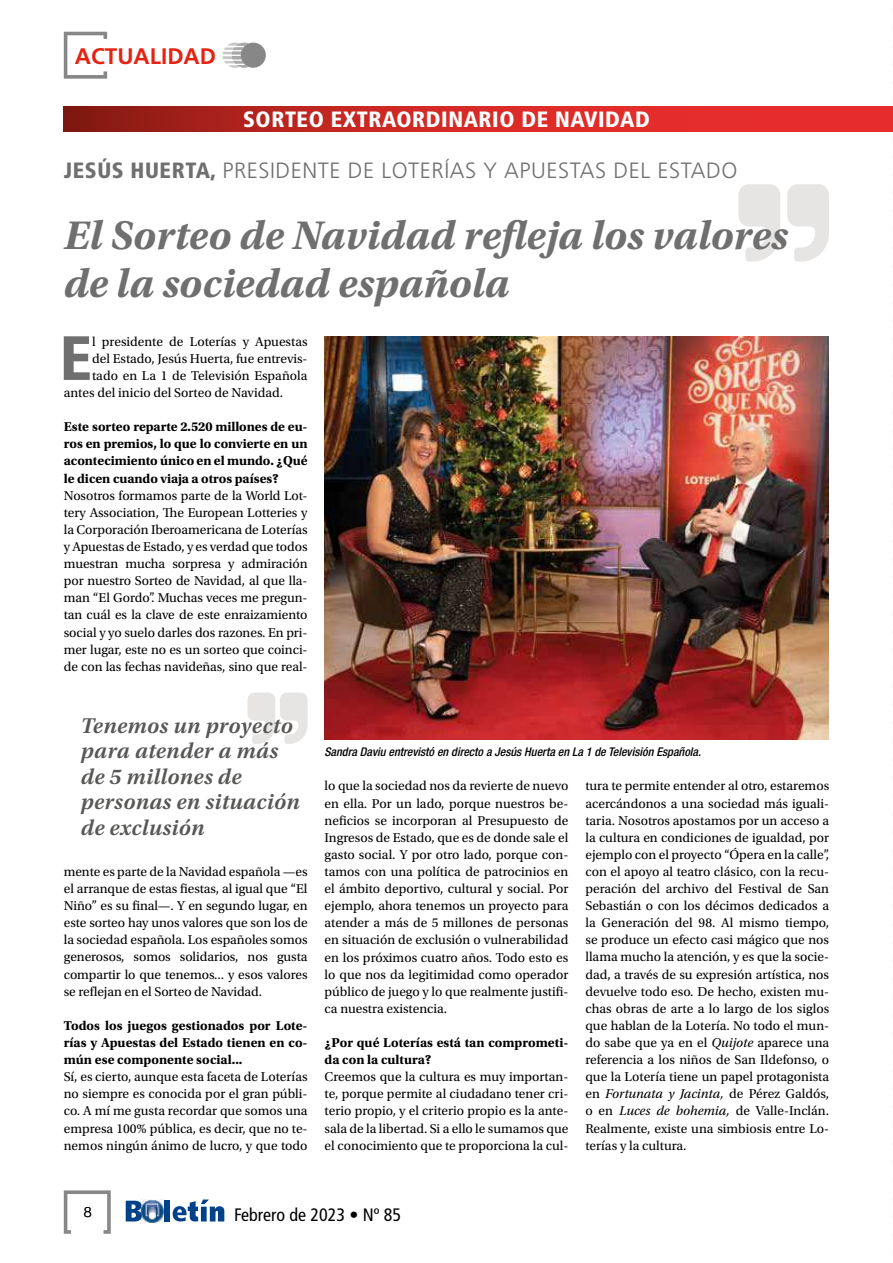
<style>
.page{position:relative;width:893px;height:1263px;background:#fff}
.page>*{position:absolute;margin:0;border:0;box-sizing:border-box;transform-origin:0 0}
.t1{font:900 condensed 62.55px "Frutiger LT Std";color:#706f6f}
.t2{font:italic 700 42px/48.4px "Utopia Std";color:#706f6f}
.t3{font:italic 600 22.5px/25.5px "Utopia Std";letter-spacing:.015em;color:#575756}
.t4{font:700 22.5px "Frutiger LT Std";color:#e42313}
.t5{font:300 22.2px "Frutiger LT Std";letter-spacing:.025em;color:#706f6f}
.t6{font:900 condensed 22.2px "Frutiger LT Std";letter-spacing:.025em;color:#fff}
.t7{font:condensed 18px "Frutiger LT Std";color:#000}
.t8{font:300 14.25px "Helvetica Neue LT Std";color:#000}
.t9{font:13.5px/17.1px "Utopia Std";color:#000;text-align:justify}
.t10{font:700 13.5px/17.1px "Utopia Std";color:#000;text-align:justify}
.t11{font:italic 500 condensed 12px "Helvetica Neue LT Std";color:#000}
.s1{font-weight:900;font-stretch:condensed}
.s2{font-style:italic}
</style>
<div class="page">
<svg style="left:64px;top:32px;width:43px;height:47px"></svg>
<svg style="left:223px;top:43px;width:26px;height:25px"></svg>
<div style="left:241px;top:43px;width:25px;height:25px;background:#878787;border-radius:50%"></div>
<svg style="left:64px;top:106px;width:829px;height:26px;background:#ca2723"></svg>
<svg style="left:738px;top:184px;width:91px;height:78px"></svg>
<img style="left:324px;top:336px;width:505px;height:403px">
<svg style="left:248px;top:693px;width:60px;height:51px"></svg>
<svg style="left:126px;top:1201px;width:15px;height:20px"></svg>
<div style="left:164px;top:1200px;width:6px;height:21px;background:#004289"></div>
<svg style="left:173px;top:1199px;width:51px;height:22px"></svg>
<img style="left:141px;top:1199px;width:23px;height:24px">
<svg style="left:64px;top:1190px;width:47px;height:44px"></svg>
<h3 class="t4" style="left:75px;top:43px;width:143px">ACTUALIDAD</h3>
<h3 class="t6" style="left:243px;top:106px;width:408px">SORTEO EXTRAORDINARIO DE NAVIDAD</h3>
<h3 class="t5" style="left:64px;top:158px;width:675px"><span class="s1">JESÚS HUERTA,</span> PRESIDENTE DE LOTERÍAS Y APUESTAS DEL ESTADO</h3>
<h2 class="t2" style="left:64px;top:211px;width:725px">El Sorteo de Navidad refleja los valores de la sociedad española</h2>
<h1 class="t1" style="left:60px;top:321px;width:34px">E</h1>
<p class="t9" style="left:92px;top:333px;width:217px">l presidente de Loterías y Apuestas</p>
<p class="t9" style="left:92px;top:350px;width:217px">del Estado, Jesús Huerta, fue entrevis-</p>
<p class="t9" style="left:92px;top:367px;width:217px">tado en La 1 de Televisión Española</p>
<p class="t9" style="left:64px;top:384px;width:221px">antes del inicio del Sorteo de Navidad.</p>
<p class="t10" style="left:64px;top:418px;width:245px">Este sorteo reparte 2.520 millones de eu&shy;ros en premios, lo que lo convierte en un acontecimiento único en el mundo. ¿Qué le dicen cuando viaja a otros países?</p>
<p class="t9" style="left:64px;top:487px;width:245px">Nosotros formamos parte de la World Lot&shy;tery Association, The European Lotteries y la Corporación Iberoamericana de Loterías y Apuestas de Estado, y es verdad que todos muestran mucha sorpresa y admiración por nuestro Sorteo de Navidad, al que lla&shy;man “El Gordo”. Muchas veces me pregun&shy;tan cuál es la clave de este enraizamiento social y yo suelo darles dos razones. En pri&shy;mer lugar, este no es un sorteo que coinci&shy;de con las fechas navideñas, sino que real-</p>
<h3 class="t3" style="left:81px;top:713px;width:221px">Tenemos un proyecto para atender a más de 5 millones de personas en situación de exclusión</h3>
<p class="t9" style="left:64px;top:863px;width:245px">mente es parte de la Navidad española —es el arranque de estas fiestas, al igual que “El Niño” es su final—. Y en segundo lugar, en este sorteo hay unos valores que son los de la sociedad española. Los españoles somos generosos, somos solidarios, nos gusta compartir lo que tenemos... y esos valores se reflejan en el Sorteo de Navidad.</p>
<p class="t10" style="left:64px;top:1017px;width:245px">Todos los juegos gestionados por Lote&shy;rías y Apuestas del Estado tienen en co&shy;mún ese componente social...</p>
<p class="t9" style="left:64px;top:1068px;width:245px">Sí, es cierto, aunque esta faceta de Loterías no siempre es conocida por el gran públi&shy;co. A mí me gusta recordar que somos una empresa 100% pública, es decir, que no te&shy;nemos ningún ánimo de lucro, y que todo</p>
<p class="t11" style="left:324px;top:745px;width:378px">Sandra Daviu entrevistó en directo a Jesús Huerta en La 1 de Televisión Española.</p>
<p class="t9" style="left:585px;top:778px;width:245px">tura te permite entender al otro, estaremos acercándonos a una sociedad más iguali&shy;taria. Nosotros apostamos por un acceso a la cultura en condiciones de igualdad, por ejemplo con el proyecto “Ópera en la calle”, con el apoyo al teatro clásico, con la recu&shy;peración del archivo del Festival de San Sebastián o con los décimos dedicados a la Generación del 98. Al mismo tiempo, se produce un efecto casi mágico que nos llama mucho la atención, y es que la socie&shy;dad, a través de su expresión artística, nos devuelve todo eso. De hecho, existen mu&shy;chas obras de arte a lo largo de los siglos que hablan de la Lotería. No todo el mun&shy;do sabe que ya en el <span class="s2">Quijote</span> aparece una referencia a los niños de San Ildefonso, o que la Lotería tiene un papel protagonista en <span class="s2">Fortunata y Jacinta,</span> de Pérez Galdós, o en <span class="s2">Luces de bohemia,</span> de Valle-Inclán.<br>Realmente, existe una simbiosis entre Lo&shy;terías y la cultura.</p>
<p class="t9" style="left:325px;top:778px;width:245px">lo que la sociedad nos da revierte de nuevo en ella. Por un lado, porque nuestros be&shy;neficios se incorporan al Presupuesto de Ingresos de Estado, que es de donde sale el gasto social. Y por otro lado, porque con&shy;tamos con una política de patrocinios en el ámbito deportivo, cultural y social. Por ejemplo, ahora tenemos un proyecto para atender a más de 5 millones de personas en situación de exclusión o vulnerabilidad en los próximos cuatro años. Todo esto es lo que nos da legitimidad como operador público de juego y lo que realmente justifi&shy;ca nuestra existencia.</p>
<p class="t10" style="left:325px;top:1034px;width:245px">¿Por qué Loterías está tan comprometi&shy;da con la cultura?</p>
<p class="t9" style="left:325px;top:1068px;width:245px">Creemos que la cultura es muy importan&shy;te, porque permite al ciudadano tener cri&shy;terio propio, y el criterio propio es la ante&shy;sala de la libertad. Si a ello le sumamos que el conocimiento que te proporciona la cul-</p>
<p class="t8" style="left:84px;top:1203px;width:9px">8</p>
<h3 class="t7" style="left:234px;top:1204px;width:168px">Febrero de 2023 • Nº 85</h3>
</div>
